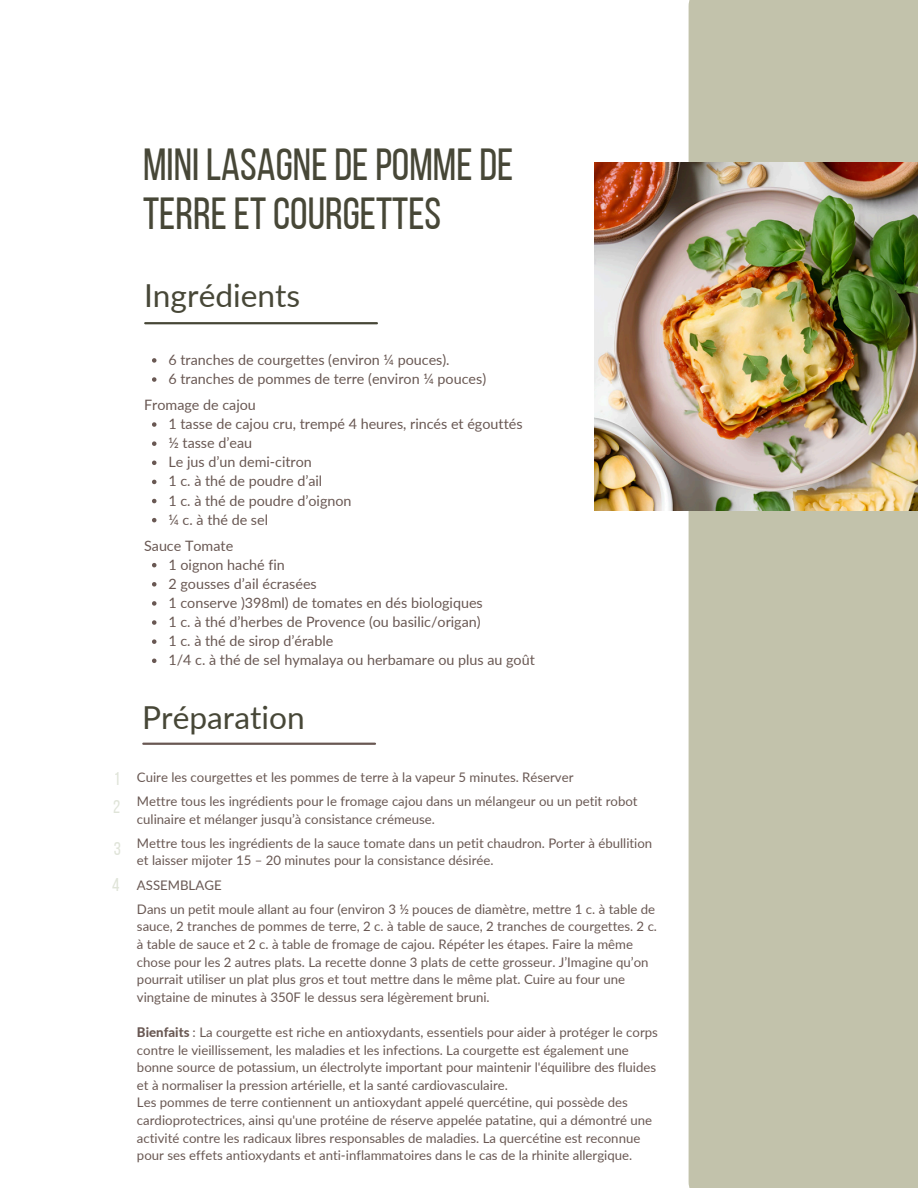
<style>
.page{position:relative;width:918px;height:1188px;background:#fff}
.page>*{position:absolute;margin:0;border:0;box-sizing:border-box;transform-origin:0 0}
.t1{font:44.85px/49.5px "Bebas Neue";color:#474737}
.t2{font:31.65px "Lato";color:#474737}
.t3{font:18.45px/27.6px "Bebas Neue";color:#dbe0d3}
.t4{font:14.4px "Lato";color:#695853}
.t5{font:13.2px/17.5px "Lato";color:#695853}
.s1{font-weight:800}
</style>
<div class="page">
<div style="left:689px;top:0;width:229px;height:1188px;background:#c2c2ab"></div>
<hr style="left:143px;top:743px;width:232px;height:2px;background:#695853">
<hr style="left:145px;top:322px;width:232px;height:2px;background:#474737">
<img style="left:594px;top:163px;width:324px;height:347px">
<svg style="left:152px;top:358px;width:4px;height:5px"></svg>
<svg style="left:152px;top:377px;width:4px;height:5px"></svg>
<svg style="left:152px;top:422px;width:4px;height:5px"></svg>
<svg style="left:152px;top:441px;width:4px;height:5px"></svg>
<svg style="left:152px;top:461px;width:4px;height:4px"></svg>
<svg style="left:152px;top:480px;width:4px;height:4px"></svg>
<svg style="left:152px;top:499px;width:4px;height:4px"></svg>
<svg style="left:152px;top:518px;width:4px;height:4px"></svg>
<svg style="left:152px;top:563px;width:4px;height:4px"></svg>
<svg style="left:152px;top:582px;width:4px;height:5px"></svg>
<svg style="left:152px;top:601px;width:4px;height:5px"></svg>
<svg style="left:152px;top:620px;width:4px;height:5px"></svg>
<svg style="left:152px;top:639px;width:4px;height:5px"></svg>
<svg style="left:152px;top:659px;width:4px;height:4px"></svg>
<p class="t1" style="left:143px;top:144px;width:372px">MINI LASAGNEDEPOMMEDE<br>TERREETCOURGETTES</p>
<h3 class="t3" style="left:113px;top:767px;width:9px">1<br>2</h3>
<h3 class="t3" style="left:112px;top:832px;width:10px;line-height:35.8px">3<br>4</h3>
<p class="t2" style="left:144px;top:276px;width:158px">Ingrédients</p>
<p class="t4" style="left:168px;top:351px;width:283px">6 tranches de courgettes (environ ¼ pouces).</p>
<p class="t4" style="left:168px;top:370px;width:319px">6 tranches de pommes de terre (environ ¼ pouces)</p>
<p class="t4" style="left:144px;top:396px;width:113px">Fromage de cajou</p>
<p class="t4" style="left:168px;top:415px;width:356px">1 tasse de cajou cru, trempé 4 heures, rincés et égouttés</p>
<p class="t4" style="left:168px;top:434px;width:85px">½ tasse d’eau</p>
<p class="t4" style="left:168px;top:453px;width:145px">Le jus d’un demi-citron</p>
<p class="t4" style="left:168px;top:472px;width:155px">1 c. à thé de poudre d’ail</p>
<p class="t4" style="left:168px;top:491px;width:185px">1 c. à thé de poudre d’oignon</p>
<p class="t4" style="left:168px;top:510px;width:101px">¼ c. à thé de sel</p>
<p class="t4" style="left:144px;top:536px;width:91px">Sauce Tomate</p>
<p class="t4" style="left:168px;top:555px;width:118px">1 oignon haché fin</p>
<p class="t4" style="left:168px;top:575px;width:150px">2 gousses d’ail écrasées</p>
<p class="t4" style="left:168px;top:594px;width:316px">1 conserve )398ml) de tomates en dés biologiques</p>
<h2 class="t4" style="left:168px;top:613px;width:314px">1 c. à thé d’herbes de Provence (ou basilic/origan)</h2>
<p class="t4" style="left:168px;top:632px;width:166px">1 c. à thé de sirop d’érable</p>
<p class="t4" style="left:168px;top:651px;width:368px">1/4 c. à thé de sel hymalaya ou herbamare ou plus au goût</p>
<p class="t2" style="left:142px;top:698px;width:164px">Préparation</p>
<p class="t5" style="left:137px;top:768px;width:438px">Cuire les courgettes et les pommes de terre à la vapeur 5 minutes. Réserver</p>
<p class="t5" style="left:137px;top:792px;width:502px">Mettre tous les ingrédients pour le fromage cajou dans un mélangeur ou un petit robot culinaire et mélanger jusqu’à consistance crémeuse.</p>
<h1 class="t5" style="left:137px;top:834px;width:517px">Mettre tous les ingrédients de la sauce tomate dans un petit chaudron. Porter à ébullition et laisser mijoter 15 – 20 minutes pour la consistance désirée.</h1>
<p class="t5" style="left:137px;top:876px;width:86px">ASSEMBLAGE</p>
<h2 class="t5" style="left:137px;top:900px;width:522px">Dans un petit moule allant au four (environ 3 ½ pouces de diamètre, mettre 1 c. à table de sauce, 2 tranches de pommes de terre, 2 c. à table de sauce, 2 tranches de courgettes. 2 c. à table de sauce et 2 c. à table de fromage de cajou. Répéter les étapes. Faire la même chose pour les 2 autres plats. La recette donne 3 plats de cette grosseur. J’Imagine qu’on pourrait utiliser un plat plus gros et tout mettre dans le même plat. Cuire au four une vingtaine de minutes à 350F le dessus sera légèrement bruni.</h2>
<p class="t5" style="left:137px;top:1023px;width:523px"><span class="s1">Bienfaits</span> : La courgette est riche en antioxydants, essentiels pour aider à protéger le corps contre le vieillissement, les maladies et les infections. La courgette est également une bonne source de potassium, un électrolyte important pour maintenir l'équilibre des fluides et à normaliser la pression artérielle, et la santé cardiovasculaire.</p>
<p class="t5" style="left:137px;top:1093px;width:517px">Les pommes de terre contiennent un antioxydant appelé quercétine, qui possède des cardioprotectrices, ainsi qu'une protéine de réserve appelée patatine, qui a démontré une activité contre les radicaux libres responsables de maladies. La quercétine est reconnue pour ses effets antioxydants et anti-inflammatoires dans le cas de la rhinite allergique.</p>
</div>
